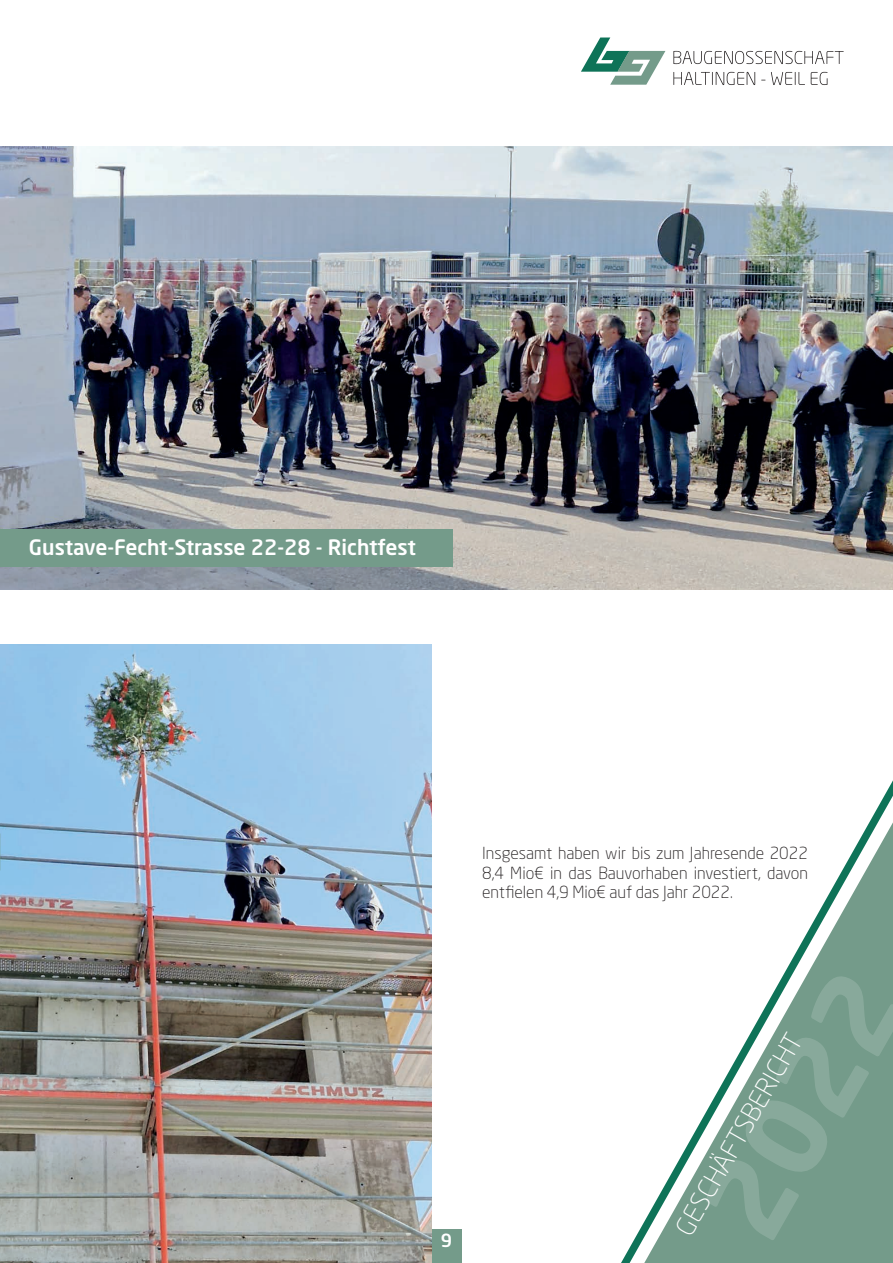
<style>
.page{position:relative;width:893px;height:1263px;background:#fff}
.page>*{position:absolute;margin:0;border:0;box-sizing:border-box;transform-origin:0 0}
.t1{font:300 25.95px "Neo Sans Pro";color:#fff}
.Absatzformat_2{font:500 21px "Neo Sans Pro";color:#fff}
.t2{font:500 18px "Neo Sans Pro";color:#fff}
.Absatzformat_2-2{font:300 16.5px/19.8px "Neo Sans Pro";color:#231f20;text-align:justify}
</style>
<div class="page">
<svg style="left:468px;top:589px;width:425px;height:674px"></svg>
<div style="left:432px;top:1229px;width:29px;height:34px;background:#749b8a"></div>
<svg style="left:673px;top:51px;width:171px;height:13px"></svg>
<svg style="left:673px;top:72px;width:82px;height:13px"></svg>
<svg style="left:771px;top:72px;width:34px;height:13px"></svg>
<svg style="left:811px;top:72px;width:16px;height:13px"></svg>
<svg style="left:581px;top:38px;width:84px;height:47px"></svg>
<img style="left:0;top:644px;width:432px;height:619px">
<img style="left:0;top:147px;width:893px;height:442px">
<div style="left:0;top:529px;width:453px;height:38px;background:#749b8a"></div>
<p class="Absatzformat_2" style="left:29px;top:534px;width:389px">Gustave-Fecht-Strasse 22-28 - Richtfest</p>
<p class="Absatzformat_2-2" style="left:482px;top:843px;width:327px">Insgesamt haben wir bis zum Jahresende 2022<br>8,4 Mio€ in das Bauvorhaben investiert, davon entfielen 4,9 Mio€ auf das Jahr 2022.</p>
<p class="t2" style="left:441px;top:1229px;width:13px">9</p>
<h1 class="t1" style="left:669px;top:1225px;width:229px;rotate:-60deg">GESCHÄFTSBERICHT</h1>
</div>
